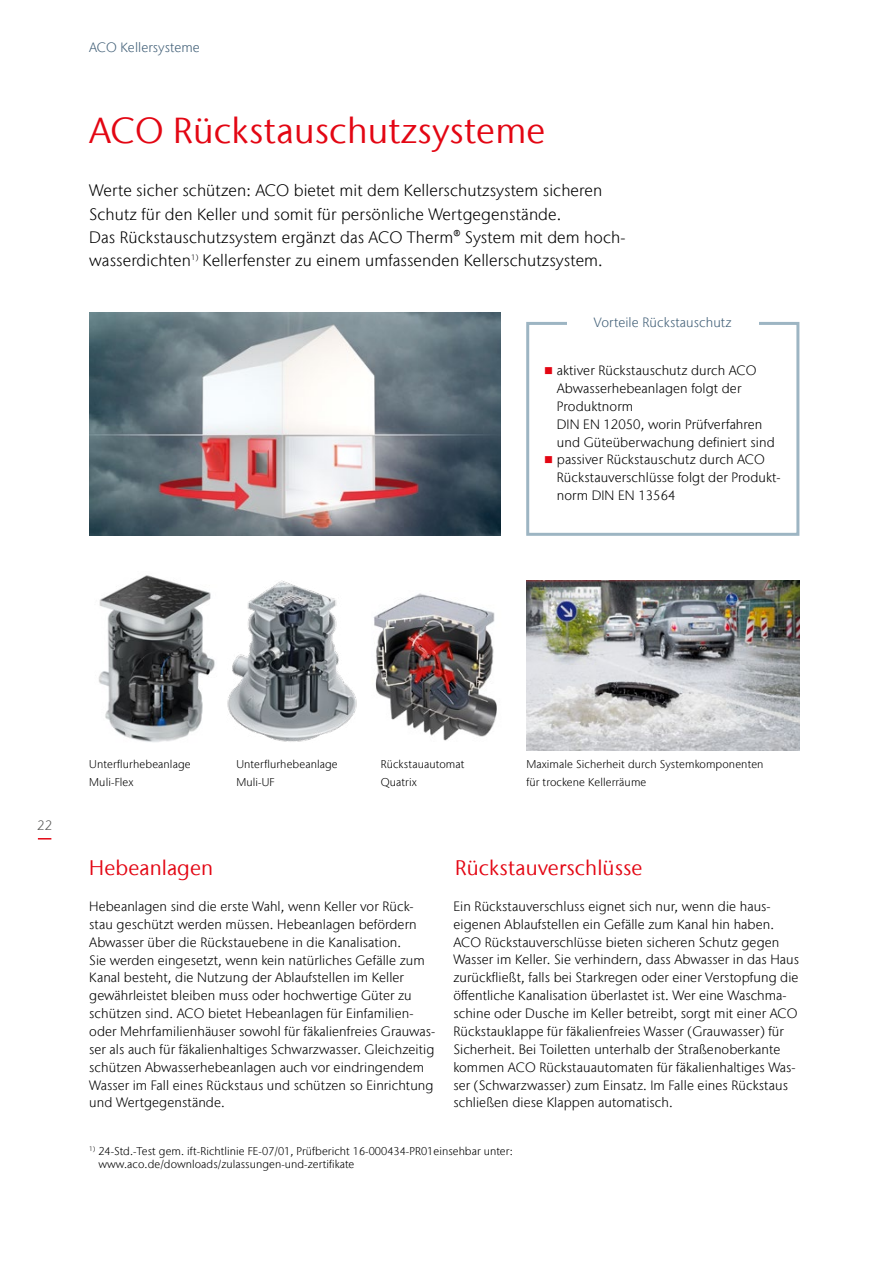
<style>
.page{position:relative;width:893px;height:1263px;background:#fff}
.page>*{position:absolute;margin:0;border:0;box-sizing:border-box;transform-origin:0 0}
.t1{font:36px "Stone Sans IIITC Com";letter-spacing:.005em;color:#e30613}
.t2{font:21px "Stone Sans IIITC Com";letter-spacing:.005em;color:#e30613}
.t3{font:300 16.5px/23.1px "Stone Sans IIITC Com";letter-spacing:.005em;color:#000}
.t4{font:300 13.5px/17.9px "Stone Sans IIITC Com";letter-spacing:.005em;color:#000}
.t5{font:300 13.5px "Stone Sans IIITC Com";letter-spacing:.005em;color:#415f77}
.t6{font:300 13.5px "Stone Sans IIITC Com";color:#575756}
.t7{font:300 11.25px/17.9px "Stone Sans IIITC Com";letter-spacing:.01em;color:#000}
.s1{font-weight:400}
.s2{color:#e30613}
</style>
<div class="page">
<hr style="left:892px;top:0;width:1px;height:1248px;background:#5f666d">
<img style="left:98px;top:575px;width:117px;height:167px">
<img style="left:373px;top:593px;width:124px;height:148px">
<img style="left:89px;top:313px;width:411px;height:223px">
<img style="left:526px;top:580px;width:274px;height:170px">
<img style="left:227px;top:580px;width:130px;height:162px">
<div style="left:526px;top:322px;width:273px;height:214px;border:3px solid #9db5c3"></div>
<div style="left:567px;top:304px;width:191px;height:36px;background:#fff"></div>
<svg style="left:38px;top:838px;width:13px;height:1px"></svg>
<p class="t5" style="left:89px;top:38px;width:112px">ACO Kellersysteme</p>
<h1 class="t1" style="left:89px;top:108px;width:458px">ACO Rückstauschutzsysteme</h1>
<p class="t3" style="left:89px;top:179px;width:538px">Werte sicher schützen: ACO bietet mit dem Kellerschutzsystem sicheren Schutz für den Keller und somit für persönliche Wertgegenstände.<br>Das Rückstauschutzsystem ergänzt das ACO Therm<span class="s1">®</span> System mit dem hoch&shy;wasserdichten<sup>1)</sup> Kellerfenster zu einem umfassenden Kellerschutzsystem.</p>
<p class="t5" style="left:594px;top:314px;width:139px">Vorteile Rückstauschutz</p>
<p class="t4" style="left:557px;top:361px;width:219px;text-indent:-13px"><span class="s2">■</span> aktiver Rückstauschutz durch ACO<br>Abwasserhebeanlagen folgt der<br>Produktnorm<br>DIN EN 12050, worin Prüfverfahren und Güteüberwachung definiert sind</p>
<p class="t4" style="left:557px;top:451px;width:225px;text-indent:-13px"><span class="s2">■</span> passiver Rückstauschutz durch ACO<br>Rückstauverschlüsse folgt der Produkt&shy;norm DIN EN 13564</p>
<p class="t6" style="left:37px;top:816px;width:16px">22</p>
<p class="t7" style="left:89px;top:755px;width:103px">Unterflurhebeanlage<br>Muli-Flex</p>
<p class="t7" style="left:236px;top:755px;width:103px">Unterflurhebeanlage<br>Muli-UF</p>
<p class="t7" style="left:381px;top:755px;width:85px">Rückstauautomat<br>Quatrix</p>
<p class="t7" style="left:526px;top:755px;width:239px">Maximale Sicherheit durch Systemkomponenten für trockene Kellerräume</p>
<h2 class="t2" style="left:89px;top:855px;width:125px">Hebeanlagen</h2>
<h2 class="t2" style="left:455px;top:855px;width:189px">Rückstauverschlüsse</h2>
<p class="t4" style="left:89px;top:897px;width:348px">Hebeanlagen sind die erste Wahl, wenn Keller vor Rück&shy;stau geschützt werden müssen. Hebeanlagen befördern Abwasser über die Rückstauebene in die Kanalisation.<br>Sie werden eingesetzt, wenn kein natürliches Gefälle zum Kanal besteht, die Nutzung der Ablaufstellen im Keller gewährleistet bleiben muss oder hochwertige Güter zu schützen sind. ACO bietet Hebeanlagen für Einfamilien&shy;oder Mehrfamilienhäuser sowohl für fäkalienfreies Grauwas&shy;ser als auch für fäkalienhaltiges Schwarzwasser. Gleichzeitig schützen Abwasserhebeanlagen auch vor eindringendem Wasser im Fall eines Rückstaus und schützen so Einrichtung und Wertgegenstände.</p>
<p class="t4" style="left:453px;top:897px;width:347px">Ein Rückstauverschluss eignet sich nur, wenn die haus&shy;eigenen Ablaufstellen ein Gefälle zum Kanal hin haben.<br>ACO Rückstauverschlüsse bieten sicheren Schutz gegen Wasser im Keller. Sie verhindern, dass Abwasser in das Haus zurückfließt, falls bei Starkregen oder einer Verstopfung die öffentliche Kanalisation überlastet ist. Wer eine Waschma&shy;schine oder Dusche im Keller betreibt, sorgt mit einer ACO Rückstauklappe für fäkalienfreies Wasser (Grauwasser) für Sicherheit. Bei Toiletten unterhalb der Straßenoberkante kommen ACO Rückstauautomaten für fäkalienhaltiges Was&shy;ser (Schwarzwasser) zum Einsatz. Im Falle eines Rückstaus schließen diese Klappen automatisch.</p>
<p class="t7" style="left:98px;top:1144px;width:416px;line-height:13.5px;text-indent:-9px"><sup>1)</sup> 24-Std.-Test gem. ift-Richtlinie FE-07/01, Prüfbericht 16-000434-PR01einsehbar unter: www.aco.de/downloads/zulassungen-und-zertifikate</p>
</div>
